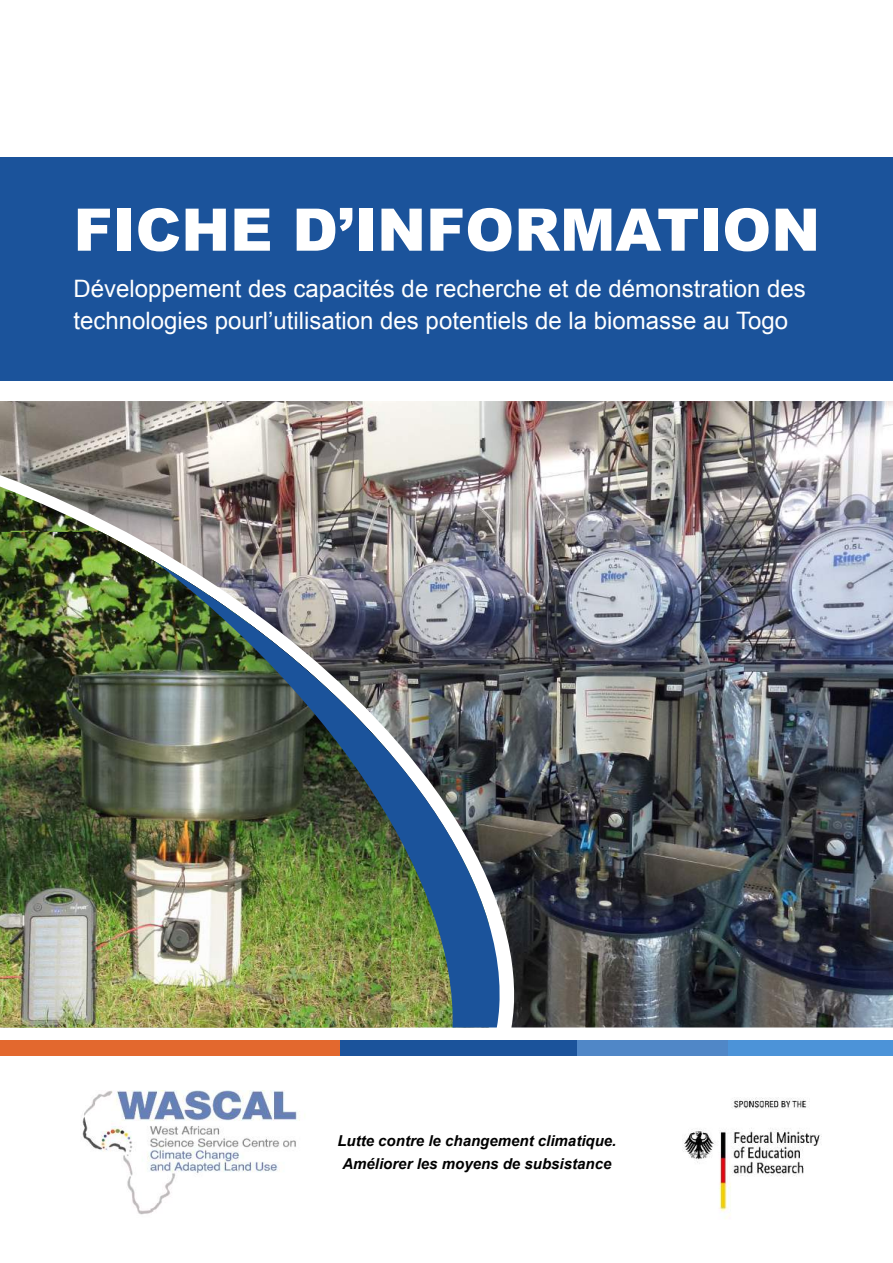
<style>
.page{position:relative;width:893px;height:1263px;background:#fff}
.page>*{position:absolute;margin:0;border:0;box-sizing:border-box;transform-origin:0 0}
.t1{font:900 58.8px "Arial";color:#fff}
.t2{font:24px/32.5px "Arial";color:#fff}
.t3{font:italic 700 15px/22.4px "Arial";color:#000;text-align:center}
</style>
<div class="page">
<div style="left:0;top:157px;width:893px;height:224px;background:#1b539b"></div>
<img style="left:82px;top:1090px;width:218px;height:125px">
<img style="left:683px;top:1097px;width:137px;height:122px">
<img style="left:0;top:401px;width:893px;height:626px">
<div style="left:0;top:1039px;width:340px;height:16px;background:#e3682e"></div>
<div style="left:340px;top:1039px;width:237px;height:16px;background:#1b539b"></div>
<div style="left:577px;top:1039px;width:167px;height:16px;background:#5087c7"></div>
<div style="left:728px;top:1039px;width:165px;height:16px;background:#4c93d8"></div>
<h1 class="t1" style="left:73px;top:187px;width:748px">FICHE D’INFORMATION</h1>
<p class="t2" style="left:73px;top:272px;width:734px">Développement des capacités de recherche et de démonstration des technologies pourl’utilisation des potentiels de la biomasse au Togo</p>
<p class="t3" style="left:337px;top:1130px;width:281px">Lutte contre le changement climatique.<br>Améliorer les moyens de subsistance</p>
</div>
